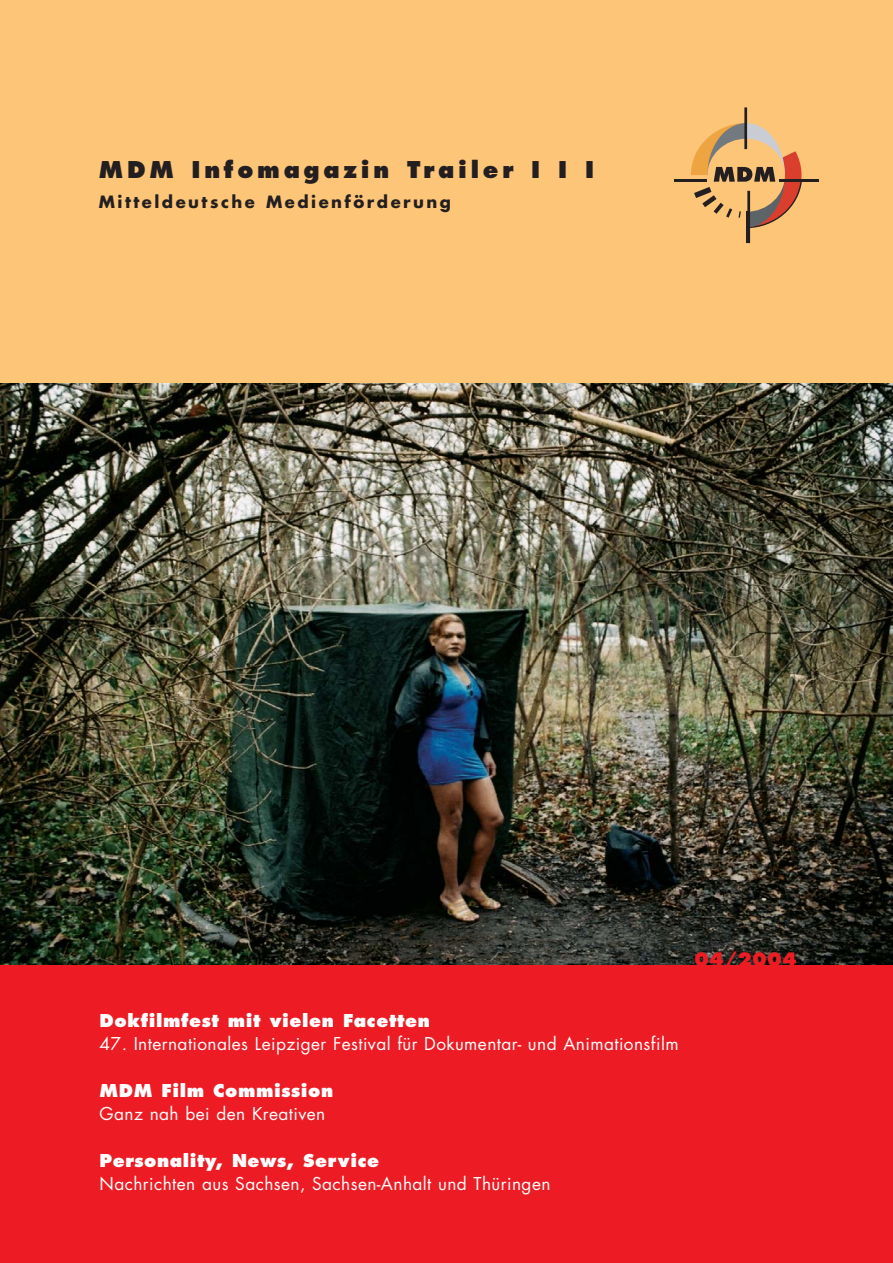
<style>
.page{position:relative;width:893px;height:1263px;background:#fff}
.page>*{position:absolute;margin:0;border:0;box-sizing:border-box;transform-origin:0 0}
.t1{font:800 22.5px "Futura";letter-spacing:.165em;color:#231f20}
.t2{font:800 18px "Futura";color:#ed1c24}
.t3{font:17.25px "Futura";letter-spacing:.025em;color:#fff}
.t4{font:800 17.25px "Futura";letter-spacing:.035em;color:#fff}
.t5{font:700 16.5px "Futura";letter-spacing:.15em;color:#231f20}
</style>
<div class="page">
<img style="left:0;top:383px;width:892px;height:582px">
<div style="left:0;top:0;width:892px;height:383px;background:#fdc578"></div>
<div style="left:0;top:965px;width:892px;height:298px;background:#ed1c24"></div>
<hr style="left:744px;top:107px;width:3px;height:42px;background:#231f20">
<hr style="left:674px;top:179px;width:33px;height:2px;background:#231f20">
<hr style="left:778px;top:179px;width:40px;height:2px;background:#231f20">
<hr style="left:747px;top:191px;width:3px;height:52px;background:#231f20">
<hr style="left:745px;top:212px;width:3px;height:31px;background:#231f20">
<svg style="left:688px;top:123px;width:121px;height:106px"></svg>
<h1 class="t1" style="left:99px;top:160px;width:496px">MDM Infomagazin Trailer I I I</h1>
<p class="t5" style="left:99px;top:194px;width:354px">Mitteldeutsche Medienförderung</p>
<p class="t4" style="left:100px;top:1013px;width:332px">Dokfilmfest mit vielen Facetten</p>
<p class="t3" style="left:100px;top:1036px;width:580px">47. Internationales Leipziger Festival für Dokumentar- und Animationsfilm</p>
<p class="t4" style="left:100px;top:1083px;width:235px">MDM Film Commission</p>
<p class="t3" style="left:100px;top:1106px;width:227px">Ganz nah bei den Kreativen</p>
<p class="t4" style="left:100px;top:1153px;width:281px">Personality, News, Service</p>
<p class="t3" style="left:100px;top:1176px;width:452px">Nachrichten aus Sachsen, Sachsen-Anhalt und Thüringen</p>
<p class="t2" style="left:694px;top:951px;width:104px">04/2004</p>
</div>
